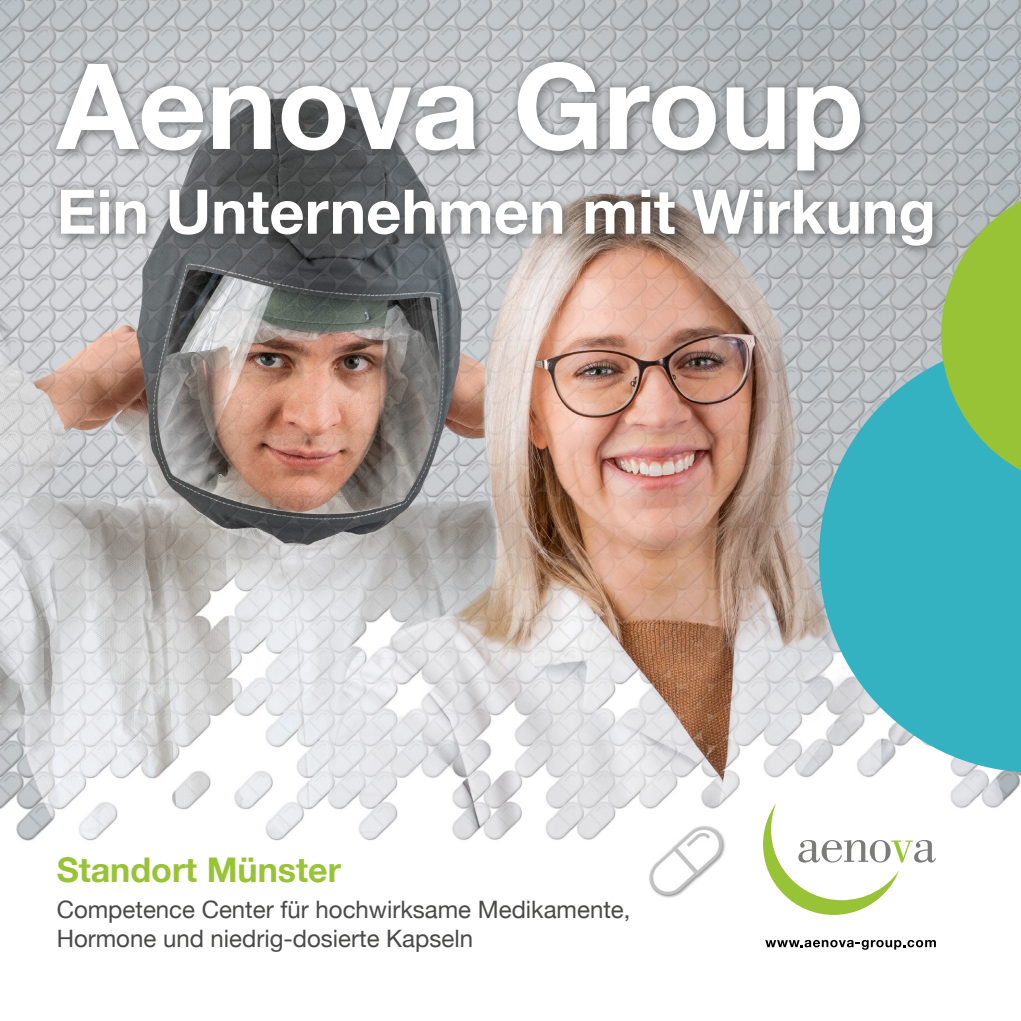
<style>
.page{position:relative;width:1021px;height:1021px;background:#fff}
.page>*{position:absolute;margin:0;border:0;box-sizing:border-box;transform-origin:0 0}
.t1{font:700 119px "Helvetica Neue";color:#fff}
.t2{font:700 61.4px "Helvetica Neue";color:#fff}
.t3{font:700 34px "Helvetica Neue";color:#99c336}
.t4{font:24px/28.8px "Helvetica Neue";color:#494948}
</style>
<div class="page">
<img style="left:0;top:0;width:1020px;height:861px">
<svg style="left:765px;top:939px;width:170px;height:10px"></svg>
<svg style="left:763px;top:803px;width:172px;height:111px"></svg>
<div style="left:647px;top:820px;width:89px;height:88px;background:#fff"></div>
<img style="left:649px;top:826px;width:76px;height:72px">
<div style="left:57px;top:61px;width:887px;height:198px;background:#494948;opacity:.3"></div>
<div style="left:50px;top:56px;width:887px;height:196px;background:#494948;opacity:.5"></div>
<svg style="left:819px;top:340px;width:201px;height:432px;fill:#34b2c1"></svg>
<svg style="left:941px;top:181px;width:79px;height:308px"></svg>
<h1 class="t1" style="left:57px;top:13px;width:808px">Aenova Group</h1>
<h2 class="t2" style="left:57px;top:163px;width:880px">Ein Unternehmen mit Wirkung</h2>
<h3 class="t3" style="left:57px;top:843px;width:286px">Standort Münster</h3>
<p class="t4" style="left:57px;top:896px;width:575px">Competence Center für hochwirksame Medikamente,<br>Hormone und niedrig-dosierte Kapseln</p>
</div>
